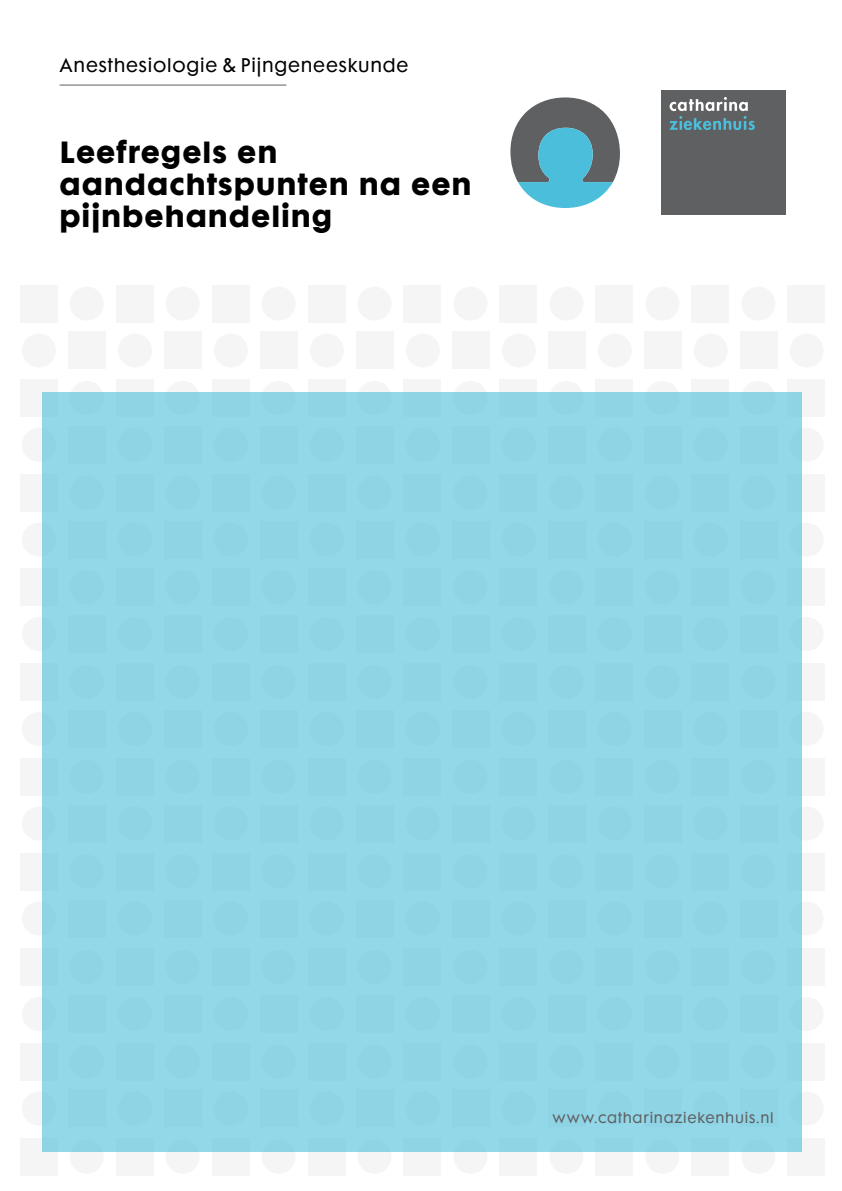
<style>
.page{position:relative;width:842px;height:1191px;background:#fff}
.page>*{position:absolute;margin:0;border:0;box-sizing:border-box;transform-origin:0 0}
.t1{font:700 28px/32px "Cg Futura Maxi";letter-spacing:.035em;color:#000}
.t2{font:18px "Cg Futura Maxi";letter-spacing:.045em;color:#000}
.t3{font:14px "Cg Futura Maxi";letter-spacing:.055em;color:#5f6062}
</style>
<div class="page">
<div style="left:70px;top:287px;width:34px;height:33px;background:#f5f5f6;border-radius:50%"></div>
<div style="left:116px;top:285px;width:37px;height:37px;background:#f5f5f6"></div>
<div style="left:166px;top:287px;width:34px;height:33px;background:#f5f5f6;border-radius:50%"></div>
<div style="left:212px;top:285px;width:37px;height:37px;background:#f5f5f6"></div>
<div style="left:262px;top:287px;width:34px;height:33px;background:#f5f5f6;border-radius:50%"></div>
<div style="left:308px;top:285px;width:37px;height:37px;background:#f5f5f6"></div>
<div style="left:358px;top:287px;width:33px;height:33px;background:#f5f5f6;border-radius:50%"></div>
<div style="left:404px;top:285px;width:37px;height:37px;background:#f5f5f6"></div>
<div style="left:454px;top:287px;width:33px;height:33px;background:#f5f5f6;border-radius:50%"></div>
<div style="left:500px;top:285px;width:37px;height:37px;background:#f5f5f6"></div>
<div style="left:549px;top:287px;width:34px;height:33px;background:#f5f5f6;border-radius:50%"></div>
<div style="left:596px;top:285px;width:37px;height:37px;background:#f5f5f6"></div>
<div style="left:645px;top:287px;width:34px;height:33px;background:#f5f5f6;border-radius:50%"></div>
<div style="left:692px;top:285px;width:37px;height:37px;background:#f5f5f6"></div>
<div style="left:741px;top:287px;width:34px;height:33px;background:#f5f5f6;border-radius:50%"></div>
<div style="left:788px;top:285px;width:37px;height:37px;background:#f5f5f6"></div>
<div style="left:20px;top:285px;width:37px;height:37px;background:#f5f5f6"></div>
<div style="left:118px;top:333px;width:34px;height:34px;background:#f5f5f6;border-radius:50%"></div>
<div style="left:164px;top:332px;width:38px;height:37px;background:#f5f5f6"></div>
<div style="left:214px;top:333px;width:34px;height:34px;background:#f5f5f6;border-radius:50%"></div>
<div style="left:260px;top:332px;width:37px;height:37px;background:#f5f5f6"></div>
<div style="left:310px;top:333px;width:34px;height:34px;background:#f5f5f6;border-radius:50%"></div>
<div style="left:356px;top:332px;width:37px;height:37px;background:#f5f5f6"></div>
<div style="left:406px;top:333px;width:34px;height:34px;background:#f5f5f6;border-radius:50%"></div>
<div style="left:452px;top:332px;width:37px;height:37px;background:#f5f5f6"></div>
<div style="left:502px;top:333px;width:34px;height:34px;background:#f5f5f6;border-radius:50%"></div>
<div style="left:548px;top:332px;width:37px;height:37px;background:#f5f5f6"></div>
<div style="left:598px;top:333px;width:34px;height:34px;background:#f5f5f6;border-radius:50%"></div>
<div style="left:644px;top:332px;width:37px;height:37px;background:#f5f5f6"></div>
<div style="left:694px;top:333px;width:34px;height:34px;background:#f5f5f6;border-radius:50%"></div>
<div style="left:740px;top:332px;width:37px;height:37px;background:#f5f5f6"></div>
<div style="left:790px;top:333px;width:34px;height:34px;background:#f5f5f6;border-radius:50%"></div>
<div style="left:22px;top:333px;width:34px;height:34px;background:#f5f5f6;border-radius:50%"></div>
<div style="left:68px;top:332px;width:37px;height:37px;background:#f5f5f6"></div>
<div style="left:70px;top:381px;width:34px;height:34px;background:#f5f5f6;border-radius:50%"></div>
<div style="left:116px;top:379px;width:37px;height:37px;background:#f5f5f6"></div>
<div style="left:166px;top:381px;width:34px;height:34px;background:#f5f5f6;border-radius:50%"></div>
<div style="left:212px;top:379px;width:37px;height:37px;background:#f5f5f6"></div>
<div style="left:262px;top:381px;width:34px;height:34px;background:#f5f5f6;border-radius:50%"></div>
<div style="left:308px;top:379px;width:37px;height:37px;background:#f5f5f6"></div>
<div style="left:358px;top:381px;width:33px;height:34px;background:#f5f5f6;border-radius:50%"></div>
<div style="left:404px;top:379px;width:37px;height:37px;background:#f5f5f6"></div>
<div style="left:454px;top:381px;width:33px;height:34px;background:#f5f5f6;border-radius:50%"></div>
<div style="left:500px;top:379px;width:37px;height:37px;background:#f5f5f6"></div>
<div style="left:549px;top:381px;width:34px;height:34px;background:#f5f5f6;border-radius:50%"></div>
<div style="left:596px;top:379px;width:37px;height:37px;background:#f5f5f6"></div>
<div style="left:645px;top:381px;width:34px;height:34px;background:#f5f5f6;border-radius:50%"></div>
<div style="left:692px;top:379px;width:37px;height:37px;background:#f5f5f6"></div>
<div style="left:741px;top:381px;width:34px;height:34px;background:#f5f5f6;border-radius:50%"></div>
<div style="left:788px;top:379px;width:37px;height:37px;background:#f5f5f6"></div>
<div style="left:20px;top:379px;width:37px;height:37px;background:#f5f5f6"></div>
<div style="left:790px;top:428px;width:34px;height:34px;background:#f5f5f6;border-radius:50%"></div>
<div style="left:22px;top:428px;width:34px;height:34px;background:#f5f5f6;border-radius:50%"></div>
<div style="left:788px;top:474px;width:37px;height:37px;background:#f5f5f6"></div>
<div style="left:20px;top:474px;width:37px;height:37px;background:#f5f5f6"></div>
<div style="left:790px;top:523px;width:34px;height:33px;background:#f5f5f6;border-radius:50%"></div>
<div style="left:22px;top:523px;width:34px;height:33px;background:#f5f5f6;border-radius:50%"></div>
<div style="left:788px;top:568px;width:37px;height:38px;background:#f5f5f6"></div>
<div style="left:20px;top:568px;width:37px;height:38px;background:#f5f5f6"></div>
<div style="left:790px;top:617px;width:34px;height:34px;background:#f5f5f6;border-radius:50%"></div>
<div style="left:22px;top:617px;width:34px;height:34px;background:#f5f5f6;border-radius:50%"></div>
<div style="left:788px;top:663px;width:37px;height:37px;background:#f5f5f6"></div>
<div style="left:20px;top:663px;width:37px;height:37px;background:#f5f5f6"></div>
<div style="left:790px;top:712px;width:34px;height:34px;background:#f5f5f6;border-radius:50%"></div>
<div style="left:22px;top:712px;width:34px;height:34px;background:#f5f5f6;border-radius:50%"></div>
<div style="left:788px;top:758px;width:37px;height:37px;background:#f5f5f6"></div>
<div style="left:20px;top:758px;width:37px;height:37px;background:#f5f5f6"></div>
<div style="left:790px;top:806px;width:34px;height:34px;background:#f5f5f6;border-radius:50%"></div>
<div style="left:22px;top:806px;width:34px;height:34px;background:#f5f5f6;border-radius:50%"></div>
<div style="left:788px;top:853px;width:37px;height:37px;background:#f5f5f6"></div>
<div style="left:20px;top:853px;width:37px;height:37px;background:#f5f5f6"></div>
<div style="left:790px;top:901px;width:34px;height:34px;background:#f5f5f6;border-radius:50%"></div>
<div style="left:22px;top:901px;width:34px;height:34px;background:#f5f5f6;border-radius:50%"></div>
<div style="left:788px;top:948px;width:37px;height:37px;background:#f5f5f6"></div>
<div style="left:20px;top:948px;width:37px;height:37px;background:#f5f5f6"></div>
<div style="left:790px;top:997px;width:34px;height:34px;background:#f5f5f6;border-radius:50%"></div>
<div style="left:22px;top:997px;width:34px;height:34px;background:#f5f5f6;border-radius:50%"></div>
<div style="left:788px;top:1043px;width:37px;height:37px;background:#f5f5f6"></div>
<div style="left:20px;top:1043px;width:37px;height:37px;background:#f5f5f6"></div>
<div style="left:790px;top:1091px;width:34px;height:34px;background:#f5f5f6;border-radius:50%"></div>
<div style="left:22px;top:1091px;width:34px;height:34px;background:#f5f5f6;border-radius:50%"></div>
<div style="left:70px;top:1139px;width:34px;height:34px;background:#f5f5f6;border-radius:50%"></div>
<div style="left:116px;top:1138px;width:37px;height:37px;background:#f5f5f6"></div>
<div style="left:166px;top:1139px;width:34px;height:34px;background:#f5f5f6;border-radius:50%"></div>
<div style="left:212px;top:1138px;width:37px;height:37px;background:#f5f5f6"></div>
<div style="left:262px;top:1139px;width:34px;height:34px;background:#f5f5f6;border-radius:50%"></div>
<div style="left:308px;top:1138px;width:37px;height:37px;background:#f5f5f6"></div>
<div style="left:358px;top:1139px;width:33px;height:34px;background:#f5f5f6;border-radius:50%"></div>
<div style="left:404px;top:1138px;width:37px;height:37px;background:#f5f5f6"></div>
<div style="left:454px;top:1139px;width:33px;height:34px;background:#f5f5f6;border-radius:50%"></div>
<div style="left:500px;top:1138px;width:37px;height:37px;background:#f5f5f6"></div>
<div style="left:549px;top:1139px;width:34px;height:34px;background:#f5f5f6;border-radius:50%"></div>
<div style="left:596px;top:1138px;width:37px;height:37px;background:#f5f5f6"></div>
<div style="left:645px;top:1139px;width:34px;height:34px;background:#f5f5f6;border-radius:50%"></div>
<div style="left:692px;top:1138px;width:37px;height:37px;background:#f5f5f6"></div>
<div style="left:741px;top:1139px;width:34px;height:34px;background:#f5f5f6;border-radius:50%"></div>
<div style="left:788px;top:1138px;width:37px;height:37px;background:#f5f5f6"></div>
<div style="left:20px;top:1138px;width:37px;height:37px;background:#f5f5f6"></div>
<div style="left:43px;top:392px;width:759px;height:760px;background:#8fd4e5"></div>
<hr style="left:60px;top:85px;width:226px;height:1px;background:#5f6062">
<svg style="left:510px;top:97px;width:110px;height:111px"></svg>
<div style="left:661px;top:90px;width:124px;height:125px;background:#5f6062"></div>
<svg style="left:669px;top:97px;width:86px;height:33px"></svg>
<p class="t2" style="left:60px;top:54px;width:351px">Anesthesiologie &amp; Pijngeneeskunde</p>
<p class="t1" style="left:60px;top:137px;width:414px">Leefregels en aandachtspunten na een pijnbehandeling</p>
<p class="t3" style="left:552px;top:1109px;width:223px">www.catharinaziekenhuis.nl</p>
</div>
